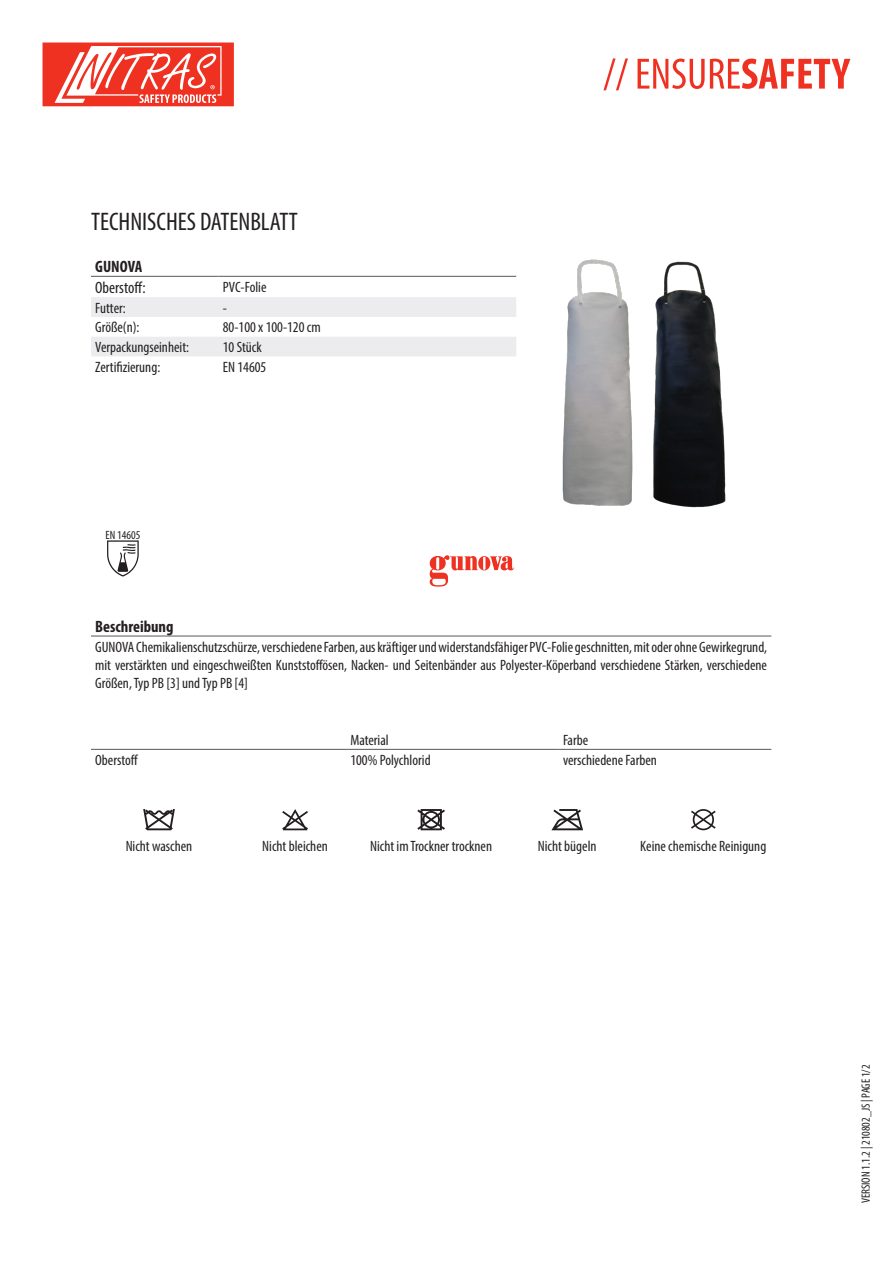
<style>
.page{position:relative;width:893px;height:1263px;background:#fff}
.page>*{position:absolute;margin:0;border:0;box-sizing:border-box;transform-origin:0 0}
.t1{font:condensed 25.5px "Myriad Pro";color:#231f20}
.t2{font:700 condensed 16.5px "Myriad Pro";color:#231f20}
.t3{font:condensed 16.5px "Myriad Pro";color:#231f20}
.t4{font:condensed 15px/18px "Myriad Pro";color:#231f20;text-align:justify}
.t5{font:condensed 12px "Myriad Pro";color:#231f20}
</style>
<div class="page">
<svg style="left:603px;top:58px;width:247px;height:32px"></svg>
<svg style="left:43px;top:43px;width:191px;height:63px"></svg>
<svg style="left:91px;top:297px;width:425px;height:59px"></svg>
<hr style="left:91px;top:276px;width:128px;height:1px;background:#57585a">
<hr style="left:219px;top:276px;width:297px;height:1px;background:#57585a">
<img style="left:516px;top:259px;width:210px;height:249px">
<svg style="left:107px;top:540px;width:32px;height:37px"></svg>
<svg style="left:430px;top:555px;width:84px;height:32px"></svg>
<hr style="left:91px;top:636px;width:680px;height:1px;background:#57585a">
<hr style="left:91px;top:749px;width:255px;height:1px;background:#57585a">
<hr style="left:346px;top:749px;width:213px;height:1px;background:#57585a">
<hr style="left:559px;top:749px;width:212px;height:1px;background:#57585a">
<svg style="left:143px;top:809px;width:32px;height:21px"></svg>
<svg style="left:282px;top:809px;width:26px;height:21px"></svg>
<svg style="left:417px;top:809px;width:28px;height:21px"></svg>
<svg style="left:551px;top:809px;width:32px;height:21px"></svg>
<svg style="left:691px;top:809px;width:25px;height:21px"></svg>
<p class="t1" style="left:91px;top:206px;width:208px">TECHNISCHES DATENBLATT</p>
<p class="t2" style="left:95px;top:256px;width:49px">GUNOVA</p>
<p class="t3" style="left:95px;top:277px;width:52px">Oberstoff:</p>
<p class="t4" style="left:223px;top:278px;width:45px">PVC-Folie</p>
<p class="t4" style="left:95px;top:299px;width:32px">Futter:</p>
<p class="t4" style="left:223px;top:299px;width:6px">-</p>
<p class="t4" style="left:95px;top:318px;width:46px">Größe(n):</p>
<p class="t4" style="left:223px;top:318px;width:99px">80-100 x 100-120 cm</p>
<p class="t4" style="left:95px;top:338px;width:95px">Verpackungseinheit:</p>
<p class="t4" style="left:223px;top:338px;width:40px">10 Stück</p>
<p class="t4" style="left:95px;top:358px;width:67px">Zertifizierung:</p>
<p class="t4" style="left:223px;top:358px;width:45px">EN 14605</p>
<p class="t5" style="left:105px;top:527px;width:36px">EN 14605</p>
<p class="t2" style="left:95px;top:616px;width:80px">Beschreibung</p>
<p class="t4" style="left:95px;top:637px;width:673px">GUNOVA Chemikalienschutzschürze, verschiedene Farben, aus kräftiger und widerstandsfähiger PVC-Folie geschnitten, mit oder ohne Gewirkegrund, mit verstärkten und eingeschweißten Kunststoffösen, Nacken- und Seitenbänder aus Polyester-Köperband verschiedene Stärken, verschiedene Größen, Typ PB [3] und Typ PB [4]</p>
<p class="t4" style="left:350px;top:731px;width:40px">Material</p>
<p class="t4" style="left:563px;top:731px;width:27px">Farbe</p>
<p class="t4" style="left:95px;top:751px;width:45px">Oberstoff</p>
<p class="t4" style="left:350px;top:751px;width:82px">100% Polychlorid</p>
<p class="t4" style="left:563px;top:751px;width:95px">verschiedene Farben</p>
<p class="t4" style="left:126px;top:837px;width:68px">Nicht waschen</p>
<p class="t4" style="left:262px;top:837px;width:67px">Nicht bleichen</p>
<p class="t4" style="left:370px;top:837px;width:123px">Nicht im Trockner trocknen</p>
<p class="t4" style="left:538px;top:837px;width:60px">Nicht bügeln</p>
<p class="t4" style="left:640px;top:837px;width:128px">Keine chemische Reinigung</p>
<p class="t5" style="left:859px;top:1203px;width:140px;rotate:-90deg">VERSION 1.1.2 | 210802_JS | PAGE 1/2</p>
</div>
